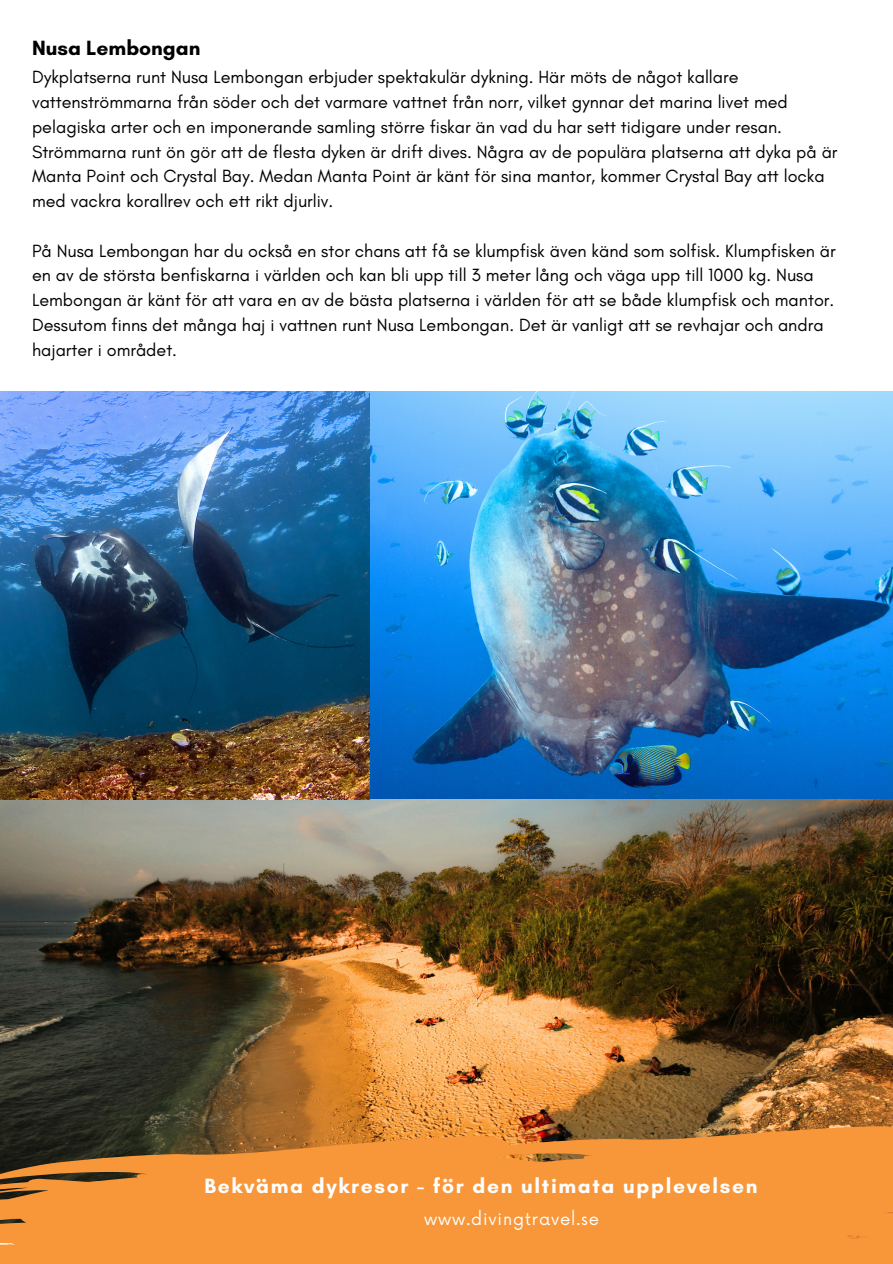
<style>
.page{position:relative;width:893px;height:1264px;background:#fff}
.page>*{position:absolute;margin:0;border:0;box-sizing:border-box;transform-origin:0 0}
.t1{font:700 21px "Glacial Indifference";letter-spacing:.08em;color:#fff}
.t2{font:700 21px "Glacial Indifference";color:#000}
.t3{font:18px/24.8px "Glacial Indifference";color:#000}
.t4{font:16.5px "Now";letter-spacing:.05em;color:#fff}
</style>
<div class="page">
<img style="left:369px;top:392px;width:523px;height:407px">
<img style="left:0;top:799px;width:892px;height:321px">
<svg style="left:318px;top:1106px;width:574px;height:157px;background:#e48d38"></svg>
<svg style="left:0;top:1120px;width:656px;height:143px;background:#da8735"></svg>
<svg style="left:580px;top:1239px;width:8px;height:2px"></svg>
<img style="left:0;top:392px;width:369px;height:407px">
<p class="t2" style="left:32px;top:35px;width:170px">Nusa Lembongan</p>
<p class="t3" style="left:32px;top:65px;width:807px">Dykplatserna runt Nusa Lembongan erbjuder spektakulär dykning. Här möts de något kallare vattenströmmarna från söder och det varmare vattnet från norr, vilket gynnar det marina livet med pelagiska arter och en imponerande samling större fiskar än vad du har sett tidigare under resan.<br>Strömmarna runt ön gör att de flesta dyken är drift dives. Några av de populära platserna att dyka på är Manta Point och Crystal Bay. Medan Manta Point är känt för sina mantor, kommer Crystal Bay att locka med vackra korallrev och ett rikt djurliv.</p>
<p class="t3" style="left:32px;top:238px;width:805px">På Nusa Lembongan har du också en stor chans att få se klumpfisk även känd som solfisk. Klumpfisken är en av de största benfiskarna i världen och kan bli upp till 3 meter lång och väga upp till 1000 kg. Nusa Lembongan är känt för att vara en av de bästa platserna i världen för att se både klumpfisk och mantor.<br>Dessutom finns det många haj i vattnen runt Nusa Lembongan. Det är vanligt att se revhajar och andra hajarter i området.</p>
<p class="t1" style="left:204px;top:1172px;width:554px">Bekväma dykresor - för den ultimata upplevelsen</p>
<p class="t4" style="left:424px;top:1209px;width:177px">www.divingtravel.se</p>
</div>
